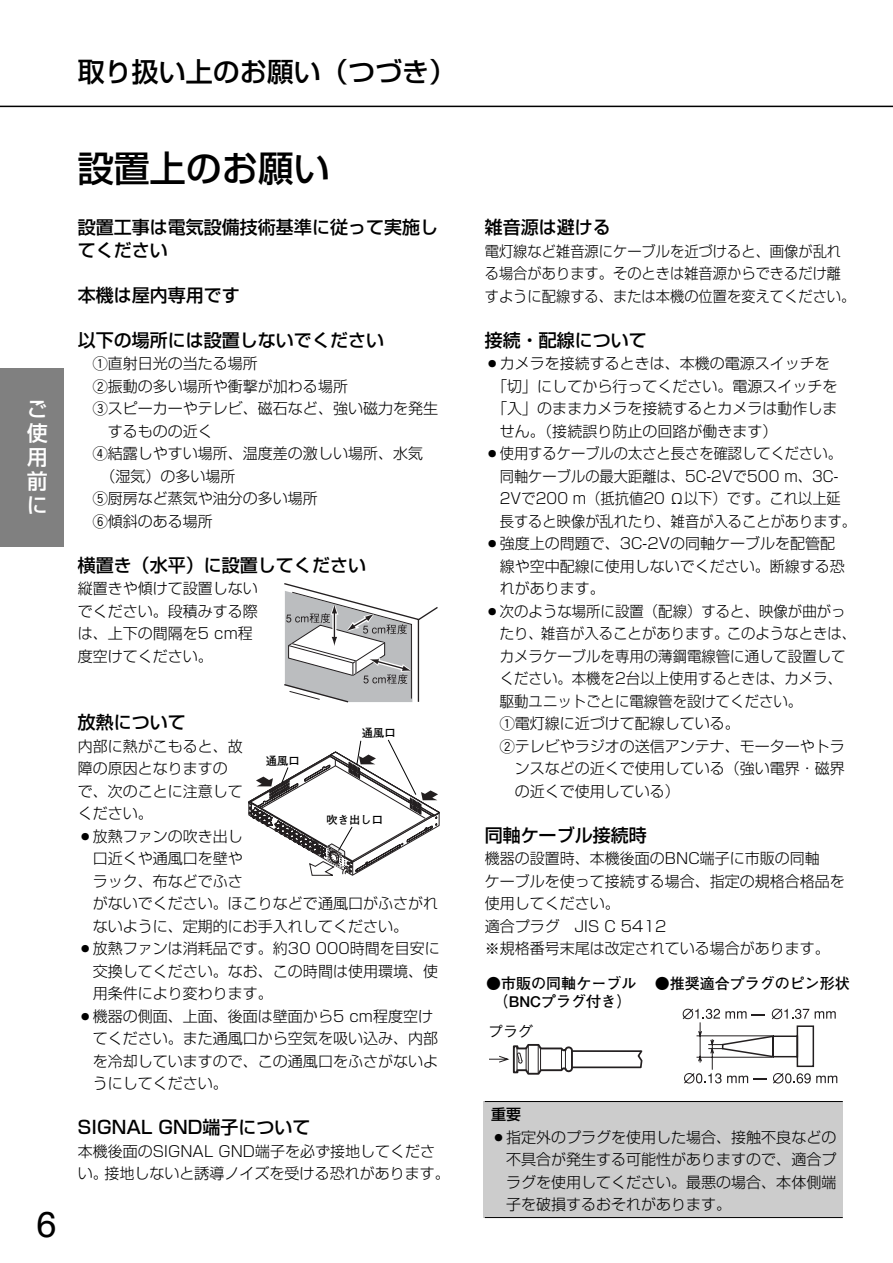
<style>
.page{position:relative;width:893px;height:1263px;background:#fff}
.page>*{position:absolute;margin:0;border:0;box-sizing:border-box;transform-origin:0 0}
.t1{font:500 36px "Shin Go";color:#000}
.t2{font:36px "Helvetica";color:#000}
.t3{font:500 27px "Shin Go";color:#000}
.t4{font:500 21px/24px "Shin Go";color:#fff;text-align:justify}
.t5{font:500 18px/22.5px "Shin Go";color:#000}
.t6{font:300 15px/22.5px "Shin Go";color:#000}
.t7{font:300 15px/22.5px "Shin Go";color:#000;scale:.95 1}
.t8{font:300 15px "Shin Go";color:#000;scale:.96 1}
.t9{font:700 15px/18px "Futo Go B101";color:#000;text-align:center}
.t10{font:15px "Hira Kaku Pro W3";color:#000}
.t11{font:500 15px "Shin Go";color:#000}
.t12{font:700 11.25px "Futo Go B101";color:#000}
.s1{font-family:"Gth Hround";font-weight:400}
</style>
<div class="page">
<div style="left:484px;top:1102px;width:359px;height:116px;background:#ccc"></div>
<hr style="left:0;top:106px;width:892px;height:1px;background:#000">
<div style="left:0;top:368px;width:64px;height:178px;background:#808080"></div>
<hr style="left:485px;top:1101px;width:357px;height:1px;background:#000">
<hr style="left:485px;top:1217px;width:357px;height:1px;background:#000">
<svg style="left:284px;top:583px;width:154px;height:120px"></svg>
<svg style="left:489px;top:1044px;width:154px;height:31px"></svg>
<svg style="left:248px;top:739px;width:191px;height:137px"></svg>
<svg style="left:682px;top:1008px;width:155px;height:76px"></svg>
<h2 class="t3" style="left:78px;top:62px;width:380px">取り扱い上のお願い（つづき）</h2>
<h3 class="t4" style="left:27px;top:399px;width:22px">ご使用前に</h3>
<h1 class="t2" style="left:37px;top:1209px;width:22px">6</h1>
<h1 class="t1" style="left:78px;top:155px;width:254px">設置上のお願い</h1>
<p class="t5" style="left:78px;top:218px;width:362px">設置工事は電気設備技術基準に従って実施してください</p>
<p class="t5" style="left:78px;top:286px;width:164px">本機は屋内専用です</p>
<p class="t5" style="left:78px;top:331px;width:308px">以下の場所には設置しないでください</p>
<p class="t6" style="left:93px;top:354px;width:167px"><span class="s1">Q</span>直射日光の当たる場所</p>
<p class="t6" style="left:93px;top:377px;width:256px"><span class="s1">W</span>振動の多い場所や衝撃が加わる場所</p>
<p class="t6" style="left:93px;top:399px;width:347px"><span class="s1">E</span>スピーカーやテレビ、磁石など、強い磁力を発生</p>
<p class="t6" style="left:108px;top:422px;width:106px">するものの近く</p>
<p class="t6" style="left:93px;top:444px;width:332px"><span class="s1">R</span>結露しやすい場所、温度差の激しい場所、水気</p>
<p class="t6" style="left:100px;top:467px;width:136px">（湿気）の多い場所</p>
<p class="t6" style="left:93px;top:489px;width:227px"><span class="s1">T</span>厨房など蒸気や油分の多い場所</p>
<p class="t6" style="left:93px;top:512px;width:122px"><span class="s1">Y</span>傾斜のある場所</p>
<p class="t5" style="left:78px;top:556px;width:290px">横置き（水平）に設置してください</p>
<p class="t6" style="left:78px;top:579px;width:182px">縦置きや傾けて設置しないでください。段積みする際は、上下の間隔を5 cm程度空けてください。</p>
<p class="t5" style="left:78px;top:713px;width:110px">放熱について</p>
<p class="t6" style="left:78px;top:737px;width:167px">内部に熱がこもると、故障の原因となりますので、次のことに注意してください。</p>
<p class="t6" style="left:93px;top:827px;width:347px;text-indent:-15px">○放熱ファンの吹き出し<br>口近くや通風口を壁や<br>ラック、布などでふさ<br>がないでください。ほこりなどで通風口がふさがれないように、定期的にお手入れしてください。</p>
<p class="t6" style="left:93px;top:939px;width:348px;text-indent:-15px">○放熱ファンは消耗品です。約30 000時間を目安に交換してください。なお、この時間は使用環境、使用条件により変わります。</p>
<p class="t6" style="left:93px;top:1007px;width:347px;text-indent:-15px">○機器の側面、上面、後面は壁面から5 cm程度空けてください。また通風口から空気を吸い込み、内部を冷却していますので、この通風口をふさがないようにしてください。</p>
<p class="t5" style="left:78px;top:1118px;width:234px">SIGNAL GND端子について</p>
<p class="t6" style="left:78px;top:1142px;width:373px">本機後面のSIGNAL GND端子を必ず接地してください。接地しないと誘導ノイズを受ける恐れがあります。</p>
<p class="t12" style="left:362px;top:729px;width:35px">通風口</p>
<p class="t12" style="left:266px;top:757px;width:35px">通風口</p>
<p class="t12" style="left:326px;top:815px;width:58px">吹き出し口</p>
<p class="t5" style="left:485px;top:218px;width:127px">雑音源は避ける</p>
<p class="t7" style="left:485px;top:242px;width:392px">電灯線など雑音源にケーブルを近づけると、画像が乱れる場合があります。そのときは雑音源からできるだけ離すように配線する、または本機の位置を変えてください。</p>
<p class="t5" style="left:485px;top:331px;width:163px">接続・配線について</p>
<p class="t6" style="left:485px;top:354px;width:347px">○カメラを接続するときは、本機の電源スイッチを</p>
<p class="t6" style="left:492px;top:377px;width:347px">「切」にしてから行ってください。電源スイッチを</p>
<p class="t6" style="left:492px;top:399px;width:347px">「入」のままカメラを接続するとカメラは動作しま</p>
<p class="t6" style="left:500px;top:422px;width:279px">せん。（接続誤り防止の回路が働きます）</p>
<p class="t7" style="left:500px;top:444px;width:377px;text-indent:-15px">○使用するケーブルの太さと長さを確認してください。同軸ケーブルの最大距離は、5C-2Vで500 m、3C-<br>2Vで200 m（抵抗値20 Ω以下）です。これ以上延長すると映像が乱れたり、雑音が入ることがあります。</p>
<p class="t6" style="left:500px;top:534px;width:347px;text-indent:-15px">○強度上の問題で、3C-2Vの同軸ケーブルを配管配線や空中配線に使用しないでください。断線する恐れがあります。</p>
<p class="t8" style="left:485px;top:605px;width:377px">○次のような場所に設置（配線）すると、映像が曲がっ</p>
<p class="t8" style="left:500px;top:628px;width:373px">たり、雑音が入ることがあります。このようなときは、</p>
<p class="t8" style="left:500px;top:650px;width:361px">カメラケーブルを専用の薄鋼電線管に通して設置して</p>
<p class="t8" style="left:500px;top:673px;width:358px">ください。本機を2台以上使用するときは、カメラ、</p>
<p class="t8" style="left:500px;top:695px;width:317px">駆動ユニットごとに電線管を設けてください。</p>
<p class="t6" style="left:500px;top:714px;width:241px"><span class="s1">Q</span>電灯線に近づけて配線している。</p>
<p class="t6" style="left:500px;top:737px;width:347px"><span class="s1">W</span>テレビやラジオの送信アンテナ、モーターやトラ</p>
<p class="t6" style="left:515px;top:759px;width:332px">ンスなどの近くで使用している（強い電界・磁界</p>
<p class="t6" style="left:515px;top:782px;width:166px">の近くで使用している）</p>
<p class="t5" style="left:485px;top:826px;width:163px">同軸ケーブル接続時</p>
<p class="t6" style="left:485px;top:849px;width:362px">機器の設置時、本機後面のBNC端子に市販の同軸<br>ケーブルを使って接続する場合、指定の規格合格品を使用してください。<br>適合プラグ　JIS C 5412<br>※規格番号末尾は改定されている場合があります。</p>
<p class="t9" style="left:486px;top:976px;width:151px">●市販の同軸ケーブル（BNCプラグ付き）</p>
<p class="t10" style="left:488px;top:1026px;width:46px">プラグ</p>
<p class="t9" style="left:654px;top:976px;width:196px">●推奨適合プラグのピン形状</p>
<p class="t11" style="left:491px;top:1109px;width:31px">重要</p>
<p class="t6" style="left:506px;top:1128px;width:331px;text-align:justify;text-indent:-15px">○指定外のプラグを使用した場合、接触不良などの不具合が発生する可能性がありますので、適合プラグを使用してください。最悪の場合、本体側端子を破損するおそれがあります。</p>
</div>
